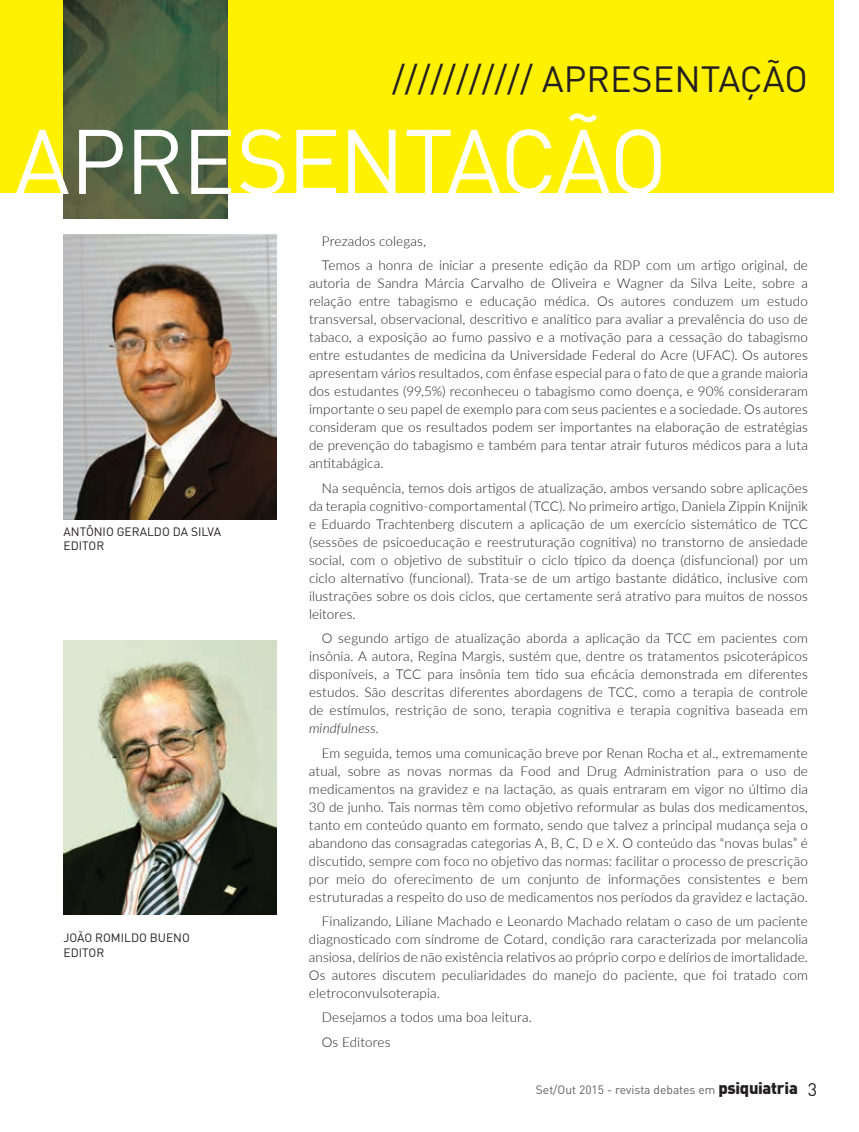
<style>
.page{position:relative;width:859px;height:1132px;background:#fff}
.page>*{position:absolute;margin:0;border:0;box-sizing:border-box;transform-origin:0 0}
.t1{font:90px "DIN";letter-spacing:-.02em;color:#fff}
.t2{font:36px "DIN";color:#231f20}
.t3{font:300 13.5px/18px "Lato";letter-spacing:.01em;color:#231f20;text-align:justify}
.t4{font:12px/14.4px "DIN";color:#231f20}
.t5{font:12px "DIN";color:#616164}
.s1{font-style:italic}
.s2{font-weight:900;font-size:16.5px;color:#231f20}
.s3{font-size:18px;color:#231f20}
</style>
<div class="page">
<div style="left:0;top:0;width:833px;height:192px;background:#fff101"></div>
<img style="left:64px;top:0;width:164px;height:218px">
<img style="left:64px;top:235px;width:212px;height:284px">
<img style="left:64px;top:640px;width:212px;height:274px">
<h2 class="t2" style="left:392px;top:56px;width:417px">/////////// APRESENTAÇÃO</h2>
<h1 class="t1" style="left:15px;top:105px;width:654px">APRESENTAÇÃO</h1>
<p class="t4" style="left:64px;top:524px;width:159px">ANTÔNIO GERALDO DA SILVA<br>EDITOR</p>
<p class="t4" style="left:64px;top:930px;width:128px">JOÃO ROMILDO BUENO<br>EDITOR</p>
<p class="t3" style="left:322px;top:228px;width:488px;line-height:24.5px">Prezados colegas,<br>Temos a honra de iniciar a presente edição da RDP com um artigo original, de</p>
<p class="t3" style="left:309px;top:274px;width:500px">autoria de Sandra Márcia Carvalho de Oliveira e Wagner da Silva Leite, sobre a relação entre tabagismo e educação médica. Os autores conduzem um estudo transversal, observacional, descritivo e analítico para avaliar a prevalência do uso de tabaco, a exposição ao fumo passivo e a motivação para a cessação do tabagismo entre estudantes de medicina da Universidade Federal do Acre (UFAC). Os autores apresentam vários resultados, com ênfase especial para o fato de que a grande maioria dos estudantes (99,5%) reconheceu o tabagismo como doença, e 90% consideraram importante o seu papel de exemplo para com seus pacientes e a sociedade. Os autores consideram que os resultados podem ser importantes na elaboração de estratégias de prevenção do tabagismo e também para tentar atrair futuros médicos para a luta antitabágica.</p>
<p class="t3" style="left:309px;top:478px;width:500px;text-indent:13px">Na sequência, temos dois artigos de atualização, ambos versando sobre aplicações da terapia cognitivo-comportamental (TCC). No primeiro artigo, Daniela Zippin Knijnik e Eduardo Trachtenberg discutem a aplicação de um exercício sistemático de TCC (sessões de psicoeducação e reestruturação cognitiva) no transtorno de ansiedade social, com o objetivo de substituir o ciclo típico da doença (disfuncional) por um ciclo alternativo (funcional). Trata-se de um artigo bastante didático, inclusive com ilustrações sobre os dois ciclos, que certamente será atrativo para muitos de nossos leitores.</p>
<p class="t3" style="left:309px;top:628px;width:500px;text-indent:13px">O segundo artigo de atualização aborda a aplicação da TCC em pacientes com insônia. A autora, Regina Margis, sustém que, dentre os tratamentos psicoterápicos disponíveis, a TCC para insônia tem tido sua eficácia demonstrada em diferentes estudos. São descritas diferentes abordagens de TCC, como a terapia de controle de estímulos, restrição de sono, terapia cognitiva e terapia cognitiva baseada em <span class="s1">mindfulness</span>.</p>
<p class="t3" style="left:309px;top:743px;width:500px;text-indent:13px">Em seguida, temos uma comunicação breve por Renan Rocha et al., extremamente atual, sobre as novas normas da Food and Drug Administration para o uso de medicamentos na gravidez e na lactação, as quais entraram em vigor no último dia 30 de junho. Tais normas têm como objetivo reformular as bulas dos medicamentos, tanto em conteúdo quanto em formato, sendo que talvez a principal mudança seja o abandono das consagradas categorias A, B, C, D e X. O conteúdo das “novas bulas” é discutido, sempre com foco no objetivo das normas: facilitar o processo de prescrição por meio do oferecimento de um conjunto de informações consistentes e bem estruturadas a respeito do uso de medicamentos nos períodos da gravidez e lactação.</p>
<p class="t3" style="left:309px;top:911px;width:500px;text-indent:13px">Finalizando, Liliane Machado e Leonardo Machado relatam o caso de um paciente diagnosticado com síndrome de Cotard, condição rara caracterizada por melancolia ansiosa, delírios de não existência relativos ao próprio corpo e delírios de imortalidade.<br>Os autores discutem peculiaridades do manejo do paciente, que foi tratado com eletroconvulsoterapia.</p>
<p class="t3" style="left:322px;top:1004px;width:212px;line-height:24.5px">Desejamos a todos uma boa leitura.<br>Os Editores</p>
<p class="t5" style="left:536px;top:1082px;width:283px">Set/Out 2015 - revista debates em <span class="s2">psiquiatria</span> <span class="s3">3</span></p>
</div>
